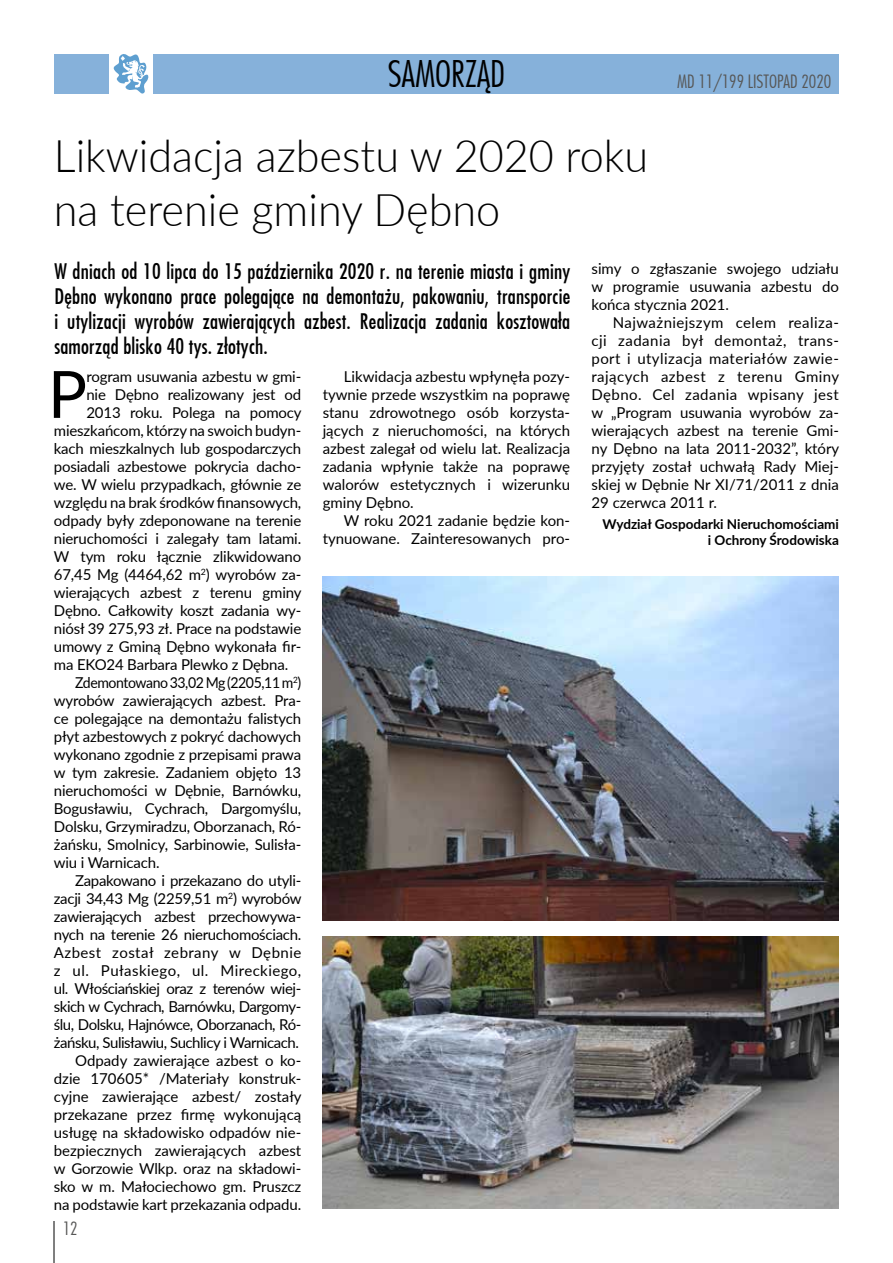
<style>
.page{position:relative;width:893px;height:1263px;background:#fff}
.page>*{position:absolute;margin:0;border:0;box-sizing:border-box;transform-origin:0 0}
.t1{font:65.25px "Lato";color:#000}
.t2{font:300 45px/54px "Lato";color:#000;scale:.96 1}
.t3{font:300 36px "Fujiyama";color:#000}
.t4{font:21px/25.2px "Fujiyama";letter-spacing:.01em;color:#000;text-align:justify}
.t5{font:300 18px "Fujiyama";color:#575756}
.t6{font:15px/18px "Lato";letter-spacing:-.01em;color:#000;text-align:justify}
.t7{font:15px "Lato";letter-spacing:-.03em;color:#000}
.t8{font:15px "Lato";letter-spacing:.03em;color:#000}
.t9{font:15px "Lato";letter-spacing:-.03em;color:#000;scale:.94 1}
.t10{font:700 13.5px/16.2px "Lato";color:#000;text-align:right}
</style>
<div class="page">
<div style="left:153px;top:54px;width:686px;height:40px;background:#86b1da"></div>
<div style="left:54px;top:54px;width:55px;height:40px;background:#86b1da"></div>
<svg style="left:113px;top:54px;width:35px;height:40px"></svg>
<hr style="left:54px;top:1221px;width:1px;height:42px;background:#000">
<img style="left:323px;top:936px;width:516px;height:273px">
<img style="left:323px;top:576px;width:516px;height:344px">
<h3 class="t3" style="left:388px;top:51px;width:16px">SAMORZĄD</h3>
<p class="t5" style="left:677px;top:70px;width:156px">MD 11/199 LISTOPAD 2020</p>
<h2 class="t2" style="left:54px;top:127px;width:620px">Likwidacja azbestu w 2020 roku na terenie gminy Dębno</h2>
<p class="t6" style="left:591px;top:259px;width:249px">simy o zgłaszanie swojego udziału w programie usuwania azbestu do końca stycznia 2021.</p>
<p class="t6" style="left:591px;top:313px;width:249px;text-indent:21px">Najważniejszym celem realiza&shy;cji zadania był demontaż, trans&shy;port i utylizacja materiałów zawie&shy;rających azbest z terenu Gminy Dębno. Cel zadania wpisany jest w „Program usuwania wyrobów za&shy;wierających azbest na terenie Gmi&shy;ny Dębno na lata 2011-2032”, który przyjęty został uchwałą Rady Miej&shy;skiej w Dębnie Nr XI/71/2011 z dnia 29 czerwca 2011 r.</p>
<p class="t10" style="left:602px;top:515px;width:238px">Wydział Gospodarki Nieruchomościami i Ochrony Środowiska</p>
<p class="t4" style="left:54px;top:257px;width:517px">W dniach od 10 lipca do 15 października 2020 r. na terenie miasta i gminy Dębno wykonano prace polegające na demontażu, pakowaniu, transporcie i utylizacji wyrobów zawierających azbest. Realizacja zadania kosztowała samorząd blisko 40 tys. złotych.</p>
<h1 class="t1" style="left:48px;top:347px;width:41px">P</h1>
<p class="t6" style="left:86px;top:367px;width:216px">rogram usuwania azbestu w gmi-</p>
<p class="t6" style="left:323px;top:367px;width:249px;text-indent:21px">Likwidacja azbestu wpłynęła pozy&shy;tywnie przede wszystkim na poprawę stanu zdrowotnego osób korzysta&shy;jących z nieruchomości, na których azbest zalegał od wielu lat. Realizacja zadania wpłynie także na poprawę walorów estetycznych i wizerunku gminy Dębno.</p>
<p class="t6" style="left:323px;top:511px;width:249px;text-align:right">W roku 2021 zadanie będzie kon&shy;tynuowane. Zainteresowanych pro-</p>
<p class="t6" style="left:86px;top:385px;width:216px">nie Dębno realizowany jest od</p>
<p class="t6" style="left:86px;top:403px;width:217px">2013 roku. Polega na pomocy</p>
<p class="t6" style="left:54px;top:421px;width:249px">mieszkańcom, którzy na swoich budyn-</p>
<p class="t6" style="left:54px;top:439px;width:249px">kach mieszkalnych lub gospodarczych</p>
<p class="t6" style="left:54px;top:457px;width:249px">posiadali azbestowe pokrycia dacho-</p>
<p class="t6" style="left:54px;top:475px;width:249px">we. W wielu przypadkach, głównie ze</p>
<p class="t6" style="left:54px;top:493px;width:249px">względu na brak środków finansowych,</p>
<p class="t6" style="left:54px;top:511px;width:249px">odpady były zdeponowane na terenie</p>
<p class="t6" style="left:54px;top:529px;width:249px">nieruchomości i zalegały tam latami.</p>
<p class="t6" style="left:54px;top:547px;width:249px">W tym roku łącznie zlikwidowano</p>
<p class="t6" style="left:54px;top:565px;width:249px">67,45 Mg (4464,62 m<sup>2</sup>) wyrobów za-</p>
<p class="t6" style="left:54px;top:583px;width:249px">wierających azbest z terenu gminy</p>
<p class="t6" style="left:54px;top:601px;width:249px">Dębno. Całkowity koszt zadania wy-</p>
<p class="t6" style="left:54px;top:619px;width:249px">niósł 39 275,93 zł. Prace na podstawie</p>
<p class="t6" style="left:54px;top:637px;width:249px">umowy z Gminą Dębno wykonała fir-</p>
<p class="t6" style="left:54px;top:655px;width:236px">ma EKO24 Barbara Plewko z Dębna.</p>
<p class="t9" style="left:75px;top:672px;width:242px">Zdemontowano 33,02 Mg (2205,11 m<sup>2</sup>)</p>
<p class="t6" style="left:54px;top:691px;width:249px">wyrobów zawierających azbest. Pra-</p>
<p class="t6" style="left:54px;top:709px;width:249px">ce polegające na demontażu falistych</p>
<p class="t6" style="left:54px;top:727px;width:249px">płyt azbestowych z pokryć dachowych</p>
<p class="t6" style="left:54px;top:745px;width:249px">wykonano zgodnie z przepisami prawa</p>
<p class="t6" style="left:54px;top:763px;width:249px">w tym zakresie. Zadaniem objęto 13</p>
<p class="t6" style="left:54px;top:781px;width:249px">nieruchomości w Dębnie, Barnówku,</p>
<p class="t6" style="left:54px;top:799px;width:249px">Bogusławiu, Cychrach, Dargomyślu,</p>
<p class="t6" style="left:54px;top:817px;width:249px">Dolsku, Grzymiradzu, Oborzanach, Ró-</p>
<p class="t6" style="left:54px;top:835px;width:249px">żańsku, Smolnicy, Sarbinowie, Sulisła-</p>
<p class="t6" style="left:54px;top:853px;width:107px">wiu i Warnicach.</p>
<p class="t6" style="left:75px;top:871px;width:228px">Zapakowano i przekazano do utyli-</p>
<p class="t6" style="left:54px;top:889px;width:249px">zacji 34,43 Mg (2259,51 m<sup>2</sup>) wyrobów</p>
<p class="t6" style="left:54px;top:907px;width:249px">zawierających azbest przechowywa-</p>
<p class="t6" style="left:54px;top:925px;width:249px">nych na terenie 26 nieruchomościach.</p>
<p class="t8" style="left:54px;top:942px;width:249px">Azbest został zebrany w Dębnie</p>
<p class="t8" style="left:54px;top:960px;width:249px">z ul. Pułaskiego, ul. Mireckiego,</p>
<p class="t7" style="left:54px;top:978px;width:249px">ul. Włościańskiej oraz z terenów wiej-</p>
<p class="t7" style="left:54px;top:996px;width:249px">skich w Cychrach, Barnówku, Dargomy-</p>
<p class="t7" style="left:54px;top:1014px;width:249px">ślu, Dolsku, Hajnówce, Oborzanach, Ró-</p>
<p class="t7" style="left:54px;top:1032px;width:247px">żańsku, Sulisławiu, Suchlicy i Warnicach.</p>
<p class="t6" style="left:75px;top:1051px;width:228px">Odpady zawierające azbest o ko-</p>
<p class="t6" style="left:54px;top:1069px;width:249px">dzie 170605* /Materiały konstruk-</p>
<p class="t6" style="left:54px;top:1087px;width:249px">cyjne zawierające azbest/ zostały</p>
<p class="t6" style="left:54px;top:1105px;width:249px">przekazane przez firmę wykonującą</p>
<p class="t6" style="left:54px;top:1123px;width:249px">usługę na składowisko odpadów nie-</p>
<p class="t6" style="left:54px;top:1141px;width:249px">bezpiecznych zawierających azbest</p>
<p class="t6" style="left:54px;top:1159px;width:249px">w Gorzowie Wlkp. oraz na składowi-</p>
<p class="t6" style="left:54px;top:1177px;width:249px">sko w m. Małociechowo gm. Pruszcz</p>
<p class="t6" style="left:54px;top:1195px;width:249px">na podstawie kart przekazania odpadu.</p>
<p class="t5" style="left:63px;top:1217px;width:16px">12</p>
</div>
